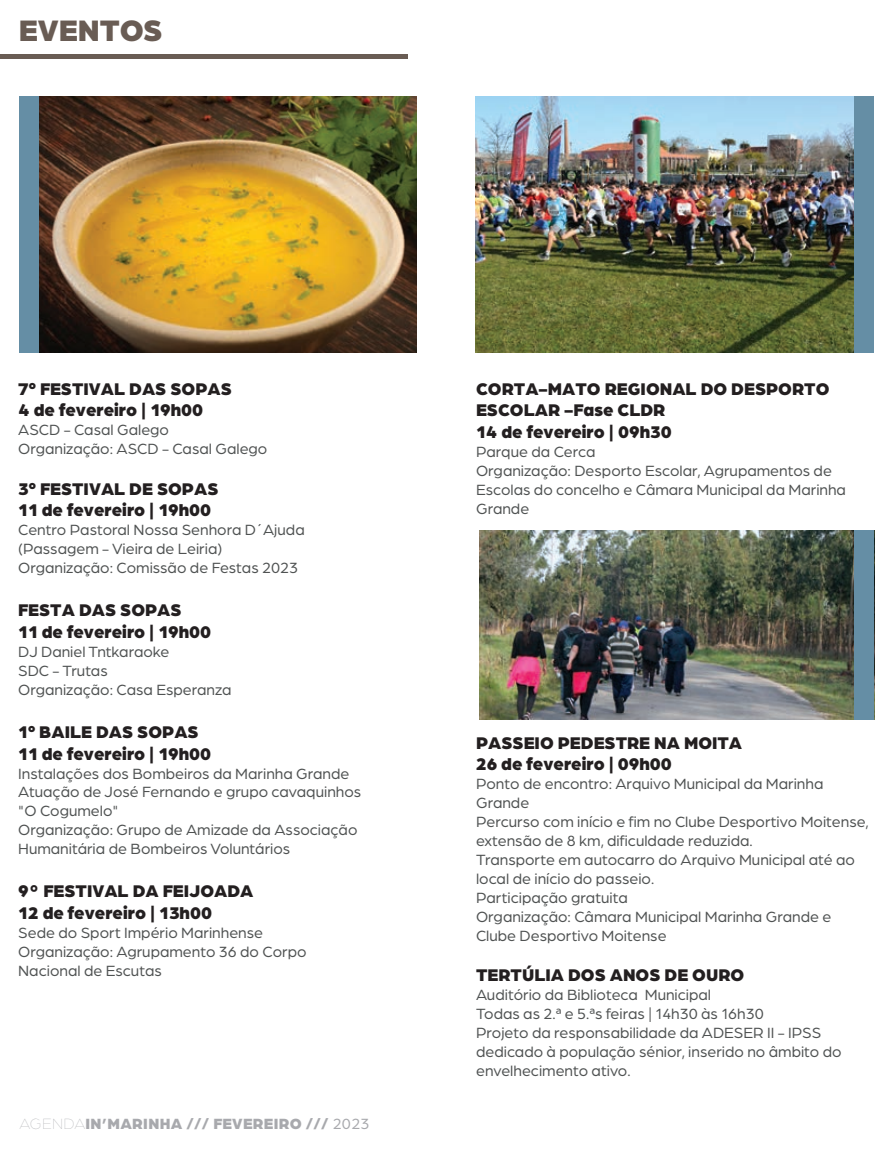
<style>
.page{position:relative;width:893px;height:1149px;background:#fff}
.page>*{position:absolute;margin:0;border:0;box-sizing:border-box;transform-origin:0 0}
.t1{font:900 31.5px "Arboria";color:#695c54}
.t2{font:900 18px/21.6px "Arboria";color:#231f20}
.t3{font:15.75px/18.9px "Arboria";color:#4f5252}
.t4{font:900 15.75px "Arboria";letter-spacing:.02em;color:#a8a9ad}
.s1{font-weight:100}
.s2{font-weight:400}
</style>
<div class="page">
<hr style="left:0;top:54px;width:408px;height:4px;background:#695c54">
<img style="left:39px;top:96px;width:377px;height:256px">
<img style="left:475px;top:96px;width:379px;height:256px">
<div style="left:19px;top:96px;width:20px;height:256px;background:#658ea5"></div>
<div style="left:854px;top:96px;width:20px;height:256px;background:#658ea5"></div>
<img style="left:479px;top:530px;width:375px;height:189px">
<div style="left:854px;top:530px;width:20px;height:189px;background:#658ea5"></div>
<h1 class="t1" style="left:19px;top:7px;width:145px">EVENTOS</h1>
<p class="t2" style="left:18px;top:376px;width:215px">7º FESTIVAL DAS SOPAS<br>4 de fevereiro | 19h00</p>
<p class="t3" style="left:18px;top:420px;width:251px">ASCD - Casal Galego<br>Organização: ASCD - Casal Galego</p>
<p class="t2" style="left:18px;top:476px;width:202px">3º FESTIVAL DE SOPAS<br>11 de fevereiro | 19h00</p>
<p class="t3" style="left:18px;top:520px;width:288px">Centro Pastoral Nossa Senhora D´Ajuda (Passagem - Vieira de Leiria)<br>Organização: Comissão de Festas 2023</p>
<p class="t2" style="left:18px;top:598px;width:195px">FESTA DAS SOPAS<br>11 de fevereiro | 19h00</p>
<p class="t3" style="left:18px;top:641px;width:215px">DJ Daniel Tntkaraoke<br>SDC - Trutas<br>Organização: Casa Esperanza</p>
<p class="t2" style="left:18px;top:719px;width:195px">1º BAILE DAS SOPAS<br>11 de fevereiro | 19h00</p>
<p class="t3" style="left:18px;top:763px;width:344px">Instalações dos Bombeiros da Marinha Grande Atuação de José Fernando e grupo cavaquinhos "O Cogumelo"<br>Organização: Grupo de Amizade da Associação Humanitária de Bombeiros Voluntários</p>
<p class="t2" style="left:18px;top:879px;width:237px">9° FESTIVAL DA FEIJOADA<br>12 de fevereiro | 13h00</p>
<p class="t3" style="left:18px;top:922px;width:290px">Sede do Sport Império Marinhense<br>Organização: Agrupamento 36 do Corpo<br>Nacional de Escutas</p>
<p class="t4" style="left:19px;top:1111px;width:352px"><span class="s1">AGENDA</span>IN’MARINHA /// FEVEREIRO /// <span class="s2">2023</span></p>
<p class="t2" style="left:476px;top:376px;width:355px">CORTA-MATO REGIONAL DO DESPORTO<br>ESCOLAR -Fase CLDR<br>14 de fevereiro | 09h30</p>
<p class="t3" style="left:476px;top:441px;width:371px">Parque da Cerca<br>Organização: Desporto Escolar, Agrupamentos de<br>Escolas do concelho e Câmara Municipal da Marinha<br>Grande</p>
<p class="t2" style="left:476px;top:730px;width:268px">PASSEIO PEDESTRE NA MOITA<br>26 de fevereiro | 09h00</p>
<p class="t3" style="left:476px;top:773px;width:394px">Ponto de encontro: Arquivo Municipal da Marinha Grande<br>Percurso com início e fim no Clube Desportivo Moitense, extensão de 8 km, dificuldade reduzida.<br>Transporte em autocarro do Arquivo Municipal até ao local de início do passeio.<br>Participação gratuita<br>Organização: Câmara Municipal Marinha Grande e Clube Desportivo Moitense</p>
<p class="t2" style="left:476px;top:962px;width:270px">TERTÚLIA DOS ANOS DE OURO</p>
<p class="t3" style="left:476px;top:984px;width:367px">Auditório da Biblioteca Municipal<br>Todas as 2.ª e 5.ªs feiras | 14h30 às 16h30<br>Projeto da responsabilidade da ADESER II - IPSS dedicado à população sénior, inserido no âmbito do envelhecimento ativo.</p>
</div>
